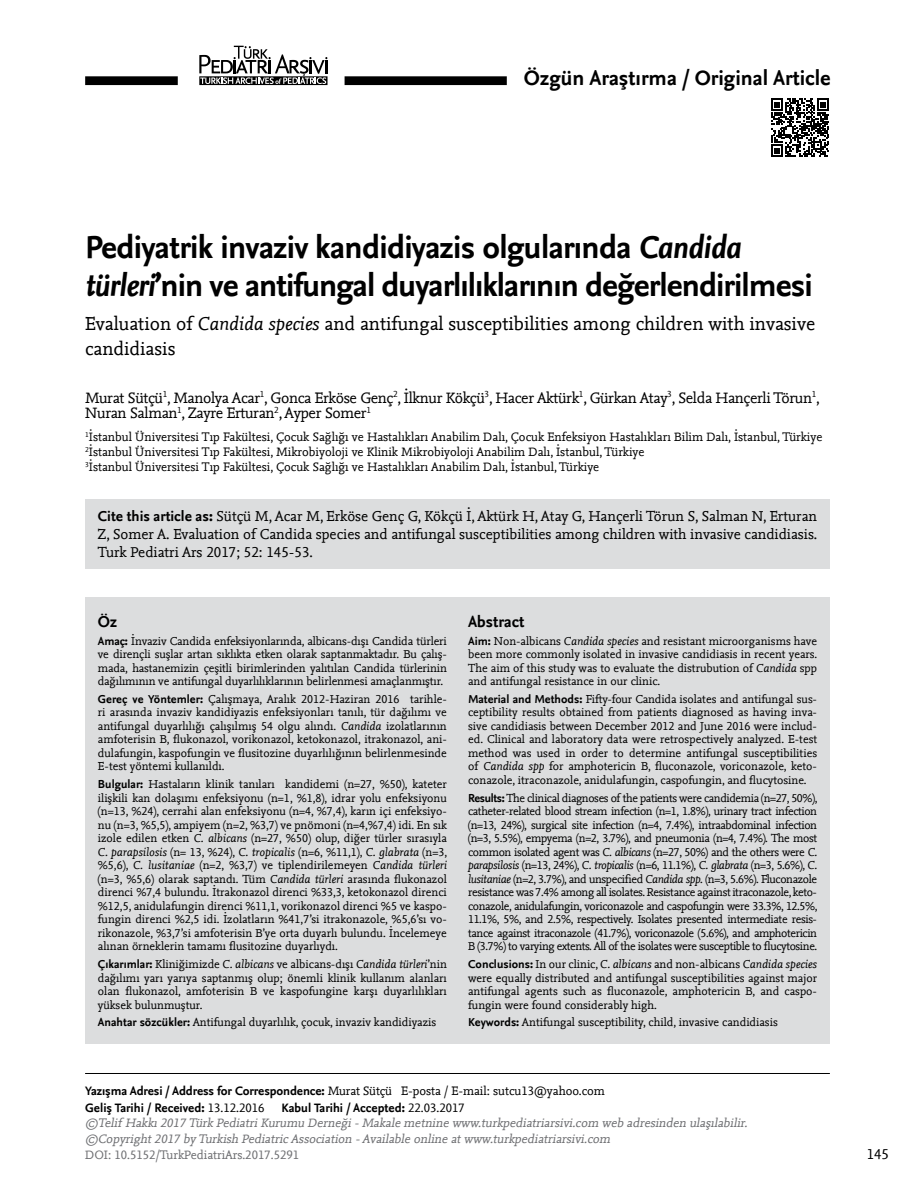
<style>
.page{position:relative;width:915px;height:1191px;background:#fff}
.page>*{position:absolute;margin:0;border:0;box-sizing:border-box;transform-origin:0 0}
.t1{font:700 33px/37.5px "Nexus Sans TF";letter-spacing:-.03em;color:#000}
.t2{font:700 21.75px "Nexus Sans TF";color:#000}
.t3{font:19.5px/25.5px "Nexus Mix TF";color:#000}
.t4{font:700 16.5px "Nexus Sans TF";color:#000}
.t5{font:15.75px/15px "Nexus Mix TF";letter-spacing:-.02em;color:#000}
.t6{font:15px/18px "Nexus Mix TF";color:#000;text-align:justify}
.t7{font:12.75px/15px "Nexus Mix TF";color:#000}
.t8{font:italic 12.75px/15.6px "Nexus Mix TF";color:#6d6e71}
.t9{font:700 12.75px "Nexus Sans TF";color:#000}
.t10{font:12.75px "Nexus Mix TF";color:#6d6e71}
.t11{font:12px/13.5px "Nexus Mix TF";color:#000;text-align:justify}
.s1{font-style:italic}
.s2{font-family:"Nexus Sans TF";font-weight:700}
.s3{font-family:"Nexus Mix TF";font-weight:400}
</style>
<div class="page">
<svg style="left:344px;top:76px;width:162px;height:9px"></svg>
<svg style="left:85px;top:76px;width:93px;height:9px"></svg>
<svg style="left:199px;top:46px;width:128px;height:39px"></svg>
<div style="left:85px;top:597px;width:744px;height:446px;background:#dcddde"></div>
<hr style="left:85px;top:1073px;width:744px;height:1px;background:#000">
<svg style="left:771px;top:98px;width:57px;height:59px"></svg>
<div style="left:85px;top:499px;width:744px;height:69px;background:#dcddde"></div>
<h2 class="t2" style="left:523px;top:65px;width:308px">Özgün Araştırma / Original Article</h2>
<h1 class="t1" style="left:85px;top:228px;width:728px">Pediyatrik invaziv kandidiyazis olgularında <span class="s1">Candida türleri</span>’nin ve antifungal duyarlılıklarının değerlendirilmesi</h1>
<h3 class="t3" style="left:85px;top:310px;width:731px">Evaluation of <span class="s1">Candida species</span> and antifungal susceptibilities among children with invasive candidiasis</h3>
<h3 class="t5" style="left:85px;top:390px;width:735px">Murat Sütçü<sup>1</sup>, Manolya Acar<sup>1</sup>, Gonca Erköse Genç<sup>2</sup>, İlknur Kökçü<sup>3</sup>, Hacer Aktürk<sup>1</sup>, Gürkan Atay<sup>3</sup>, Selda Hançerli Törun<sup>1</sup>,<br>Nuran Salman<sup>1</sup>, Zayre Erturan<sup>2</sup>, Ayper Somer<sup>1</sup></h3>
<p class="t7" style="left:85px;top:429px;width:738px"><sup>1</sup>İstanbul Üniversitesi Tıp Fakültesi, Çocuk Sağlığı ve Hastalıkları Anabilim Dalı, Çocuk Enfeksiyon Hastalıkları Bilim Dalı, İstanbul, Türkiye<br><sup>2</sup>İstanbul Üniversitesi Tıp Fakültesi, Mikrobiyoloji ve Klinik Mikrobiyoloji Anabilim Dalı, İstanbul, Türkiye<br><sup>3</sup>İstanbul Üniversitesi Tıp Fakültesi, Çocuk Sağlığı ve Hastalıkları Anabilim Dalı, İstanbul, Türkiye</p>
<p class="t6" style="left:98px;top:507px;width:720px"><span class="s2">Cite this article as:</span> Sütçü M, Acar M, Erköse Genç G, Kökçü İ, Aktürk H, Atay G, Hançerli Törun S, Salman N, Erturan Z, Somer A. Evaluation of Candida species and antifungal susceptibilities among children with invasive candidiasis.<br>Turk Pediatri Ars 2017; 52: 145-53.</p>
<h3 class="t4" style="left:98px;top:611px;width:21px">Öz</h3>
<p class="t11" style="left:98px;top:634px;width:350px"><span class="s2">Amaç:</span> İnvaziv Candida enfeksiyonlarında, albicans-dışı Candida türleri ve dirençli suşlar artan sıklıkta etken olarak saptanmaktadır. Bu çalış&shy;mada, hastanemizin çeşitli birimlerinden yalıtılan Candida türlerinin dağılımının ve antifungal duyarlılıklarının belirlenmesi amaçlanmıştır.</p>
<p class="t11" style="left:98px;top:692px;width:350px"><span class="s2">Gereç ve Yöntemler:</span> Çalışmaya, Aralık 2012-Haziran 2016 tarihle&shy;ri arasında invaziv kandidiyazis enfeksiyonları tanılı, tür dağılımı ve antifungal duyarlılığı çalışılmış 54 olgu alındı. <span class="s1">Candida</span> izolatlarının amfoterisin B, flukonazol, vorikonazol, ketokonazol, itrakonazol, ani&shy;dulafungin, kaspofungin ve flusitozine duyarlılığının belirlenmesinde E-test yöntemi kullanıldı.</p>
<p class="t11" style="left:98px;top:777px;width:351px"><span class="s2">Bulgular:</span> Hastaların klinik tanıları kandidemi (n=27, %50), kateter ilişkili kan dolaşımı enfeksiyonu (n=1, %1,8), idrar yolu enfeksiyonu (n=13, %24), cerrahi alan enfeksiyonu (n=4, %7,4), karın içi enfeksiyo&shy;nu (n=3, %5,5), ampiyem (n=2, %3,7) ve pnömoni (n=4,%7,4) idi. En sık izole edilen etken <span class="s1">C. albicans</span> (n=27, %50) olup, diğer türler sırasıyla <span class="s1">C. parapsilosis</span> (n= 13, %24), <span class="s1">C. tropicalis</span> (n=6, %11,1), <span class="s1">C. glabrata</span> (n=3, %5,6), <span class="s1">C. lusitaniae</span> (n=2, %3,7) ve tiplendirilemeyen <span class="s1">Candida türleri </span>(n=3, %5,6) olarak saptandı. Tüm <span class="s1">Candida türleri</span> arasında flukonazol direnci %7,4 bulundu. İtrakonazol direnci %33,3, ketokonazol direnci %12,5, anidulafungin direnci %11,1, vorikonazol direnci %5 ve kaspo&shy;fungin direnci %2,5 idi. İzolatların %41,7’si itrakonazole, %5,6’sı vo&shy;rikonazole, %3,7’si amfoterisin B’ye orta duyarlı bulundu. İncelemeye alınan örneklerin tamamı flusitozine duyarlıydı.</p>
<p class="t11" style="left:98px;top:957px;width:350px"><span class="s2">Çıkarımlar:</span> Kliniğimizde <span class="s1">C. albicans</span> ve albicans-dışı <span class="s1">Candida türleri</span>’nin dağılımı yarı yarıya saptanmış olup; önemli klinik kullanım alanları olan flukonazol, amfoterisin B ve kaspofungine karşı duyarlılıkları yüksek bulunmuştur.</p>
<p class="t11" style="left:98px;top:1015px;width:340px"><span class="s2">Anahtar sözcükler:</span> Antifungal duyarlılık, çocuk, invaziv kandidiyazis</p>
<h3 class="t4" style="left:468px;top:611px;width:58px">Abstract</h3>
<p class="t11" style="left:468px;top:634px;width:350px"><span class="s2">Aim:</span> Non-albicans <span class="s1">Candida species</span> and resistant microorganisms have been more commonly isolated in invasive candidiasis in recent years.<br>The aim of this study was to evaluate the distrubution of <span class="s1">Candida</span> spp and antifungal resistance in our clinic.</p>
<p class="t11" style="left:468px;top:692px;width:350px"><span class="s2">Material and Methods:</span> Fifty-four Candida isolates and antifungal sus&shy;ceptibility results obtained from patients diagnosed as having inva&shy;sive candidiasis between December 2012 and June 2016 were includ&shy;ed. Clinical and laboratory data were retrospectively analyzed. E-test method was used in order to determine antifungal susceptibilities of <span class="s1">Candida spp</span> for amphotericin B, fluconazole, voriconazole, keto&shy;conazole, itraconazole, anidulafungin, caspofungin, and flucytosine.</p>
<p class="t11" style="left:468px;top:791px;width:351px"><span class="s2">Results:</span> The clinical diagnoses of the patients were candidemia (n=27, 50%), catheter-related blood stream infection (n=1, 1.8%), urinary tract infection (n=13, 24%), surgical site infection (n=4, 7.4%), intraabdominal infection (n=3, 5.5%), empyema (n=2, 3.7%), and pneumonia (n=4, 7.4%). The most common isolated agent was <span class="s1">C. albicans</span> (n=27, 50%) and the others were <span class="s1">C. parapsilosis</span> (n=13, 24%), <span class="s1">C. tropicalis</span> (n=6, 11.1%), <span class="s1">C. glabrata</span> (n=3, 5.6%), <span class="s1">C. lusitaniae</span> (n=2, 3.7%), and unspecified <span class="s1">Candida spp</span>. (n=3, 5.6%). Fluconazole resistance was 7.4% among all isolates. Resistance against itraconazole, keto&shy;conazole, anidulafungin, voriconazole and caspofungin were 33.3%, 12.5%, 11.1%, 5%, and 2.5%, respectively. Isolates presented intermediate resis&shy;tance against itraconazole (41.7%), voriconazole (5.6%), and amphotericin B (3.7%) to varying extents. All of the isolates were susceptible to flucytosine.</p>
<p class="t11" style="left:468px;top:957px;width:350px"><span class="s2">Conclusions:</span> In our clinic, <span class="s1">C. albicans</span> and non-albicans <span class="s1">Candida species </span>were equally distributed and antifungal susceptibilities against major antifungal agents such as fluconazole, amphotericin B, and caspo&shy;fungin were found considerably high.</p>
<p class="t11" style="left:468px;top:1015px;width:311px"><span class="s2">Keywords:</span> Antifungal susceptibility, child, invasive candidiasis</p>
<p class="t7" style="left:85px;top:1082px;width:521px"><span class="s2">Yazışma Adresi / Address for Correspondence:</span> Murat Sütçü E-posta / E-mail: sutcu13@yahoo.com</p>
<p class="t9" style="left:85px;top:1099px;width:181px">Geliş Tarihi / Received: <span class="s3">13.12.2016</span></p>
<p class="t9" style="left:281px;top:1099px;width:185px">Kabul Tarihi / Accepted: <span class="s3">22.03.2017</span></p>
<p class="t8" style="left:85px;top:1115px;width:666px">©Telif Hakkı2017 Türk PediatriKurumu Derneği-Makale metnine www.turkpediatriarsivi.com web adresinden ulaşılabilir. ©Copyright2017 by Turkish Pediatric Association -Available online atwww.turkpediatriarsivi.com</p>
<p class="t10" style="left:85px;top:1146px;width:215px">DOI: 10.5152/TurkPediatriArs.2017.5291</p>
<p class="t6" style="left:866px;top:1145px;width:24px">145</p>
</div>
